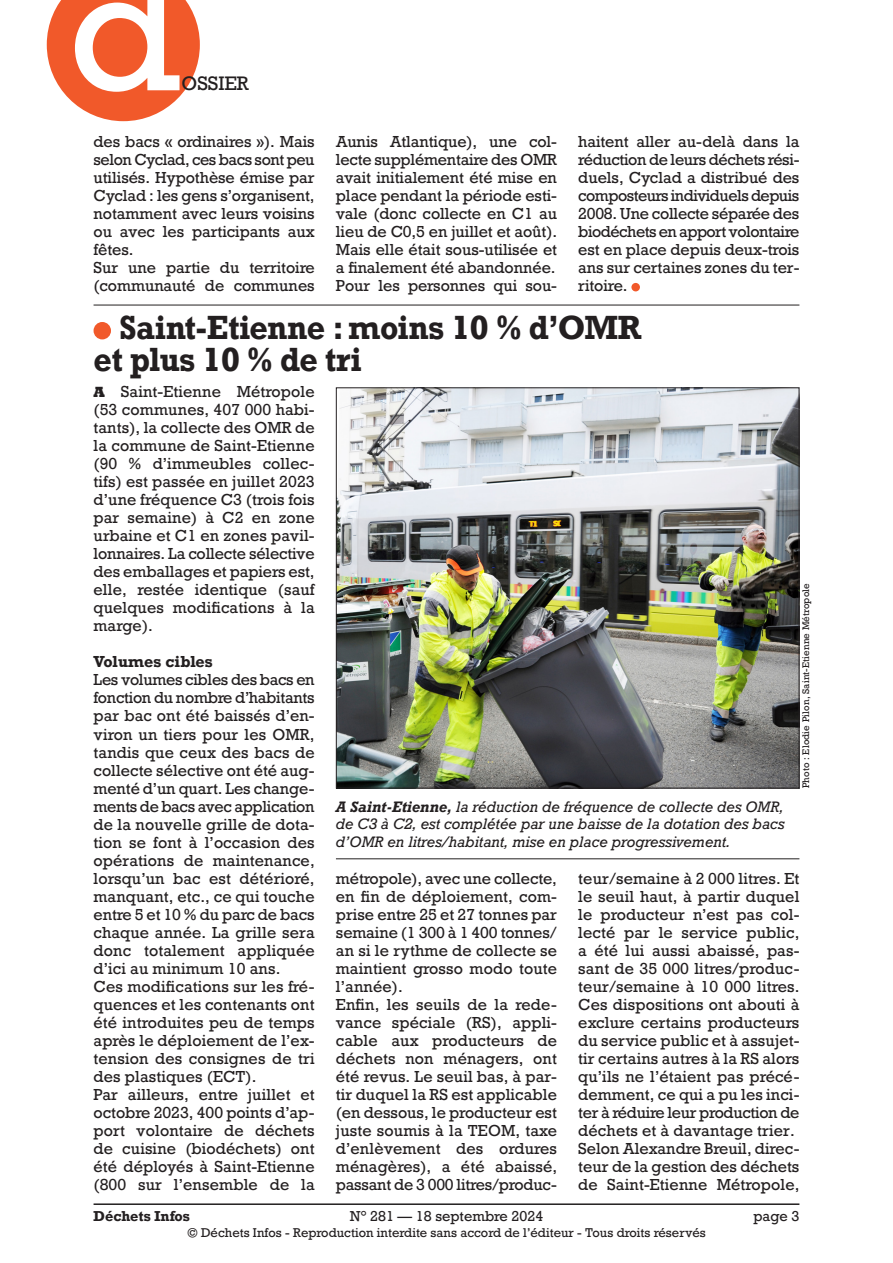
<style>
.page{position:relative;width:893px;height:1263px;background:#fff}
.page>*{position:absolute;margin:0;border:0;box-sizing:border-box;transform-origin:0 0}
.t1{font:166.5px "Rockwell";color:#fff}
.Texte_courant{font:700 31.5px/31.5px "Rockwell";letter-spacing:-.01em;color:#231f20;scale:.95 1}
.t2{font:18.3px "Rockwell";color:#231f20}
.Texte_courant-2{font:15px/18px "Rockwell";color:#231f20;text-align:justify}
.Texte_courant-3{font:700 15px "Rockwell";letter-spacing:.005em;color:#231f20}
.Légende_photo{font:italic 14.25px/17.2px "Rockwell";color:#231f20;text-align:justify}
.t3{font:13.5px "Rockwell";color:#231f20}
.t4{font:700 13.5px "Rockwell";color:#231f20}
.t5{font:12px "Rockwell";color:#231f20}
.Crédit_photo{font:9px "Rockwell";letter-spacing:.015em;color:#231f20}
.s1{font-family:"Rockwell Std";font-weight:800}
.s2{font-weight:700}
</style>
<div class="page">
<hr style="left:94px;top:1203px;width:705px;height:2px;background:#231f20">
<div style="left:631px;top:283px;width:9px;height:8px;background:#f1592a;border-radius:50%"></div>
<hr style="left:94px;top:305px;width:705px;height:1px;background:#231f20">
<div style="left:94px;top:322px;width:17px;height:17px;background:#f1592a;border-radius:50%"></div>
<img style="left:338px;top:389px;width:459px;height:397px">
<hr style="left:336px;top:858px;width:463px;height:1px;background:#231f20">
<svg style="left:47px;top:0;width:153px;height:121px;background:#f3734b"></svg>
<h1 class="t1" style="left:69px;top:-73px;width:114px">d</h1>
<p class="t2" style="left:182px;top:72px;width:69px">OSSIER</p>
<p class="Texte_courant-2" style="left:94px;top:133px;width:223px">des bacs « ordinaires »). Mais selon Cyclad, ces bacs sont peu utilisés. Hypothèse émise par Cyclad : les gens s’organisent, notamment avec leurs voisins ou avec les participants aux fêtes.</p>
<p class="Texte_courant-2" style="left:94px;top:259px;width:223px">Sur une partie du territoire (communauté de communes</p>
<p class="Texte_courant-2" style="left:336px;top:133px;width:223px">Aunis Atlantique), une col&shy;lecte supplémentaire des OMR avait initialement été mise en place pendant la période esti&shy;vale (donc collecte en C1 au lieu de C0,5 en juillet et août).<br>Mais elle était sous-utilisée et a finalement été abandonnée.</p>
<p class="Texte_courant-2" style="left:336px;top:277px;width:223px">Pour les personnes qui sou-</p>
<p class="Texte_courant-2" style="left:578px;top:133px;width:223px">haitent aller au-delà dans la réduction de leurs déchets rési&shy;duels, Cyclad a distribué des composteurs individuels depuis 2008. Une collecte séparée des biodéchets en apport volontaire est en place depuis deux-trois ans sur certaines zones du ter&shy;ritoire.</p>
<p class="Texte_courant" style="left:94px;top:312px;width:578px;text-indent:26px">Saint-Etienne : moins 10 % d’OMR et plus 10 % de tri</p>
<p class="Texte_courant-2" style="left:94px;top:383px;width:223px"><span class="s1">A</span> Saint-Etienne Métropole (53 communes, 407 000 habi&shy;tants), la collecte des OMR de la commune de Saint-Etienne (90 % d’immeubles collec&shy;tifs) est passée en juillet 2023 d’une fréquence C3 (trois fois par semaine) à C2 en zone urbaine et C1 en zones pavil&shy;lonnaires. La collecte sélective des emballages et papiers est, elle, restée identique (sauf quelques modifications à la marge).</p>
<p class="Texte_courant-3" style="left:94px;top:652px;width:121px">Volumes cibles</p>
<p class="Texte_courant-2" style="left:94px;top:671px;width:223px">Les volumes cibles des bacs en fonction du nombre d’habitants par bac ont été baissés d’en&shy;viron un tiers pour les OMR, tandis que ceux des bacs de collecte sélective ont été aug&shy;menté d’un quart. Les change&shy;ments de bacs avec application de la nouvelle grille de dota&shy;tion se font à l’occasion des opérations de maintenance, lorsqu’un bac est détérioré, manquant, etc., ce qui touche entre 5 et 10 % du parc de bacs chaque année. La grille sera donc totalement appliquée d’ici au minimum 10 ans.</p>
<p class="Texte_courant-2" style="left:94px;top:977px;width:223px">Ces modifications sur les fré&shy;quences et les contenants ont été introduites peu de temps après le déploiement de l’ex&shy;tension des consignes de tri des plastiques (ECT).</p>
<p class="Texte_courant-2" style="left:94px;top:1085px;width:223px">Par ailleurs, entre juillet et octobre 2023, 400 points d’ap&shy;port volontaire de déchets de cuisine (biodéchets) ont été déployés à Saint-Etienne (800 sur l’ensemble de la</p>
<p class="Crédit_photo" style="left:800px;top:788px;width:207px;rotate:-90deg">Photo : Elodie Pilon, Saint-Etienne Métropole</p>
<p class="Légende_photo" style="left:336px;top:798px;width:450px"><span class="s2">A Saint-Etienne,</span> la réduction de fréquence de collecte des OMR, de C3 à C2, est complétée par une baisse de la dotation des bacs d’OMR en litres/habitant, mise en place progressivement.</p>
<p class="Texte_courant-2" style="left:578px;top:869px;width:223px">teur/semaine à 2 000 litres. Et le seuil haut, à partir duquel le producteur n’est pas col&shy;lecté par le service public, a été lui aussi abaissé, pas&shy;sant de 35 000 litres/produc&shy;teur/semaine à 10 000 litres.<br>Ces dispositions ont abouti à exclure certains producteurs du service public et à assujet&shy;tir certains autres à la RS alors qu’ils ne l’étaient pas précé&shy;demment, ce qui a pu les inci&shy;ter à réduire leur production de déchets et à davantage trier.</p>
<p class="Texte_courant-2" style="left:578px;top:1139px;width:223px">Selon Alexandre Breuil, direc&shy;teur de la gestion des déchets de Saint-Etienne Métropole,</p>
<p class="Texte_courant-2" style="left:336px;top:869px;width:223px">métropole), avec une collecte, en fin de déploiement, com&shy;prise entre 25 et 27 tonnes par semaine (1 300 à 1 400 tonnes/ an si le rythme de collecte se maintient grosso modo toute l’année).</p>
<p class="Texte_courant-2" style="left:336px;top:995px;width:223px">Enfin, les seuils de la rede&shy;vance spéciale (RS), appli&shy;cable aux producteurs de déchets non ménagers, ont été revus. Le seuil bas, à par&shy;tir duquel la RS est applicable (en dessous, le producteur est juste soumis à la TEOM, taxe d’enlèvement des ordures ménagères), a été abaissé, passant de 3 000 litres/produc-</p>
<p class="t4" style="left:94px;top:1207px;width:98px">Déchets Infos</p>
<p class="t3" style="left:350px;top:1207px;width:195px">N° 281 — 18 septembre 2024</p>
<p class="t3" style="left:753px;top:1207px;width:48px">page 3</p>
<p class="t5" style="left:187px;top:1225px;width:520px">© Déchets Infos - Reproduction interdite sans accord de l’éditeur - Tous droits réservés</p>
</div>
